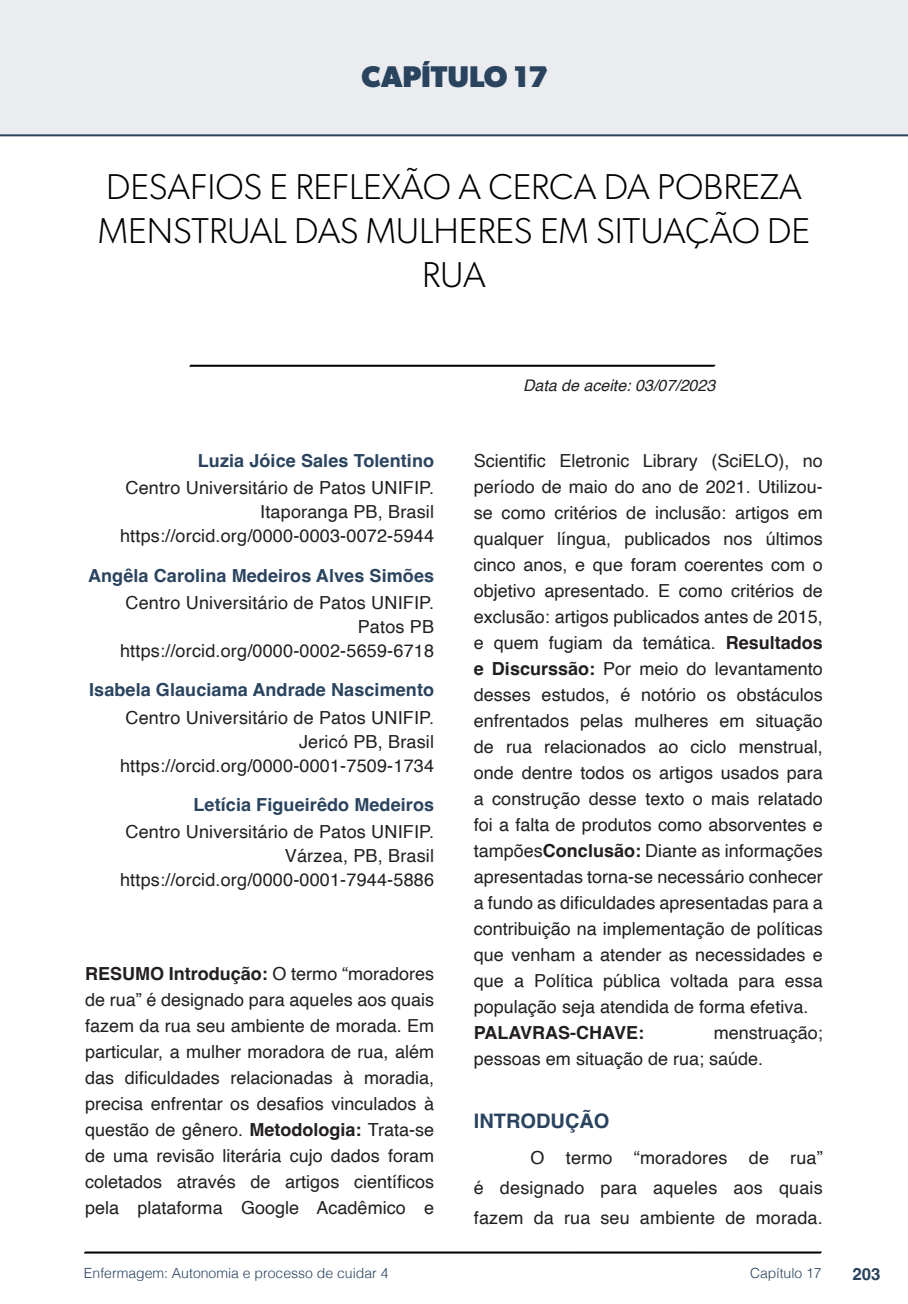
<style>
.page{position:relative;width:908px;height:1304px;background:#fff}
.page>*{position:absolute;margin:0;border:0;box-sizing:border-box;transform-origin:0 0}
.nome_artigos{font:300 36px/44px "Gibson";color:#000;text-align:center}
.capítulos{font:700 30px "Gibson";color:#2a435e}
.TITULOS{font:700 20px "Helvetica";color:#2a435e}
.Resumos_e_PC_TXT{font:18px/26px "Helvetica";color:#231f20;text-align:justify}
.info_autores{font:18px/24px "Helvetica";letter-spacing:.01em;color:#231f20;text-align:right}
.nome_autores{font:700 18px "Helvetica";letter-spacing:.005em;color:#2a435e}
.txt{font:18px/30px "Helvetica";letter-spacing:.01em;color:#231f20;text-align:justify}
.Resumos_e_PC_TXT-2{font:700 18px "Helvetica";color:#231f20}
.t1{font:700 16.8px "Helvetica";color:#2a435e}
.t2{font:italic 16px "Helvetica";color:#231f20}
.t3{font:300 14px "Helvetica";color:#2a435e}
.s1{font-weight:700}
</style>
<div class="page">
<svg style="left:84px;top:1251px;width:737px;height:3px;background:#515151"></svg>
<svg style="left:189px;top:364px;width:526px;height:3px;background:#4f4f4f"></svg>
<div style="left:0;top:0;width:907px;height:136px;background:#eaecef"></div>
<div style="left:44px;top:72px;width:68px;height:61px;background:#eaecef"></div>
<p class="capítulos" style="left:361px;top:58px;width:188px">CAPÍTULO 17</p>
<p class="nome_artigos" style="left:98px;top:164px;width:713px">DESAFIOS E REFLEXÃO A CERCA DA POBREZA<br>MENSTRUAL DAS MULHERES EM SITUAÇÃO DE<br>RUA</p>
<p class="nome_autores" style="left:198px;top:450px;width:238px">Luzia Jóice Sales Tolentino</p>
<p class="info_autores" style="left:125px;top:477px;width:310px">Centro Universitário de Patos UNIFIP.<br>Itaporanga PB, Brasil</p>
<p class="info_autores" style="left:120px;top:525px;width:315px">https://orcid.org/0000-0003-0072-5944</p>
<p class="nome_autores" style="left:88px;top:564px;width:347px">Angêla Carolina Medeiros Alves Simões</p>
<p class="info_autores" style="left:125px;top:591px;width:310px">Centro Universitário de Patos UNIFIP.<br>Patos PB</p>
<p class="info_autores" style="left:120px;top:639px;width:315px">https://orcid.org/0000-0002-5659-6718</p>
<p class="nome_autores" style="left:89px;top:679px;width:346px">Isabela Glauciama Andrade Nascimento</p>
<p class="info_autores" style="left:125px;top:706px;width:310px">Centro Universitário de Patos UNIFIP.<br>Jericó PB, Brasil</p>
<p class="info_autores" style="left:120px;top:754px;width:315px">https://orcid.org/0000-0001-7509-1734</p>
<p class="nome_autores" style="left:193px;top:794px;width:242px">Letícia Figueirêdo Medeiros</p>
<p class="info_autores" style="left:125px;top:821px;width:310px">Centro Universitário de Patos UNIFIP.<br>Várzea, PB, Brasil</p>
<p class="info_autores" style="left:120px;top:869px;width:315px">https://orcid.org/0000-0001-7944-5886</p>
<p class="Resumos_e_PC_TXT" style="left:85px;top:962px;width:350px"><span class="s1">RESUMO Introdução:</span> O termo “moradores de rua” é designado para aqueles aos quais fazem da rua seu ambiente de morada. Em particular, a mulher moradora de rua, além das dificuldades relacionadas à moradia, precisa enfrentar os desafios vinculados à questão de gênero. <span class="s1">Metodologia:</span> Trata-se de uma revisão literária cujo dados foram coletados através de artigos científicos pela plataforma Google Acadêmico e</p>
<p class="t2" style="left:523px;top:373px;width:194px">Data de aceite: 03/07/2023</p>
<p class="Resumos_e_PC_TXT" style="left:473px;top:448px;width:350px">Scientific Eletronic Library (SciELO), no período de maio do ano de 2021. Utilizou&shy;se como critérios de inclusão: artigos em qualquer língua, publicados nos últimos cinco anos, e que foram coerentes com o objetivo apresentado. E como critérios de exclusão: artigos publicados antes de 2015, e quem fugiam da temática. <span class="s1">Resultados e Discurssão:</span> Por meio do levantamento desses estudos, é notório os obstáculos enfrentados pelas mulheres em situação de rua relacionados ao ciclo menstrual, onde dentre todos os artigos usados para a construção desse texto o mais relatado foi a falta de produtos como absorventes e tampões<span class="s1">Conclusão:</span> Diante as informações apresentadas torna-se necessário conhecer a fundo as dificuldades apresentadas para a contribuição na implementação de políticas que venham a atender as necessidades e que a Política pública voltada para essa população seja atendida de forma efetiva.</p>
<p class="Resumos_e_PC_TXT-2" style="left:473px;top:1022px;width:172px">PALAVRAS-CHAVE:</p>
<p class="Resumos_e_PC_TXT" style="left:473px;top:1020px;width:350px;text-indent:240px">menstruação; pessoas em situação de rua; saúde.</p>
<p class="TITULOS" style="left:473px;top:1109px;width:137px">INTRODUÇÃO</p>
<p class="txt" style="left:473px;top:1143px;width:350px;text-indent:57px">O termo “moradores de rua” é designado para aqueles aos quais fazem da rua seu ambiente de morada.</p>
<p class="t3" style="left:84px;top:1261px;width:306px">Enfermagem: Autonomia e processo de cuidar 4</p>
<p class="t3" style="left:749px;top:1261px;width:73px">Capítulo 17</p>
<p class="t1" style="left:851px;top:1264px;width:30px">203</p>
</div>
